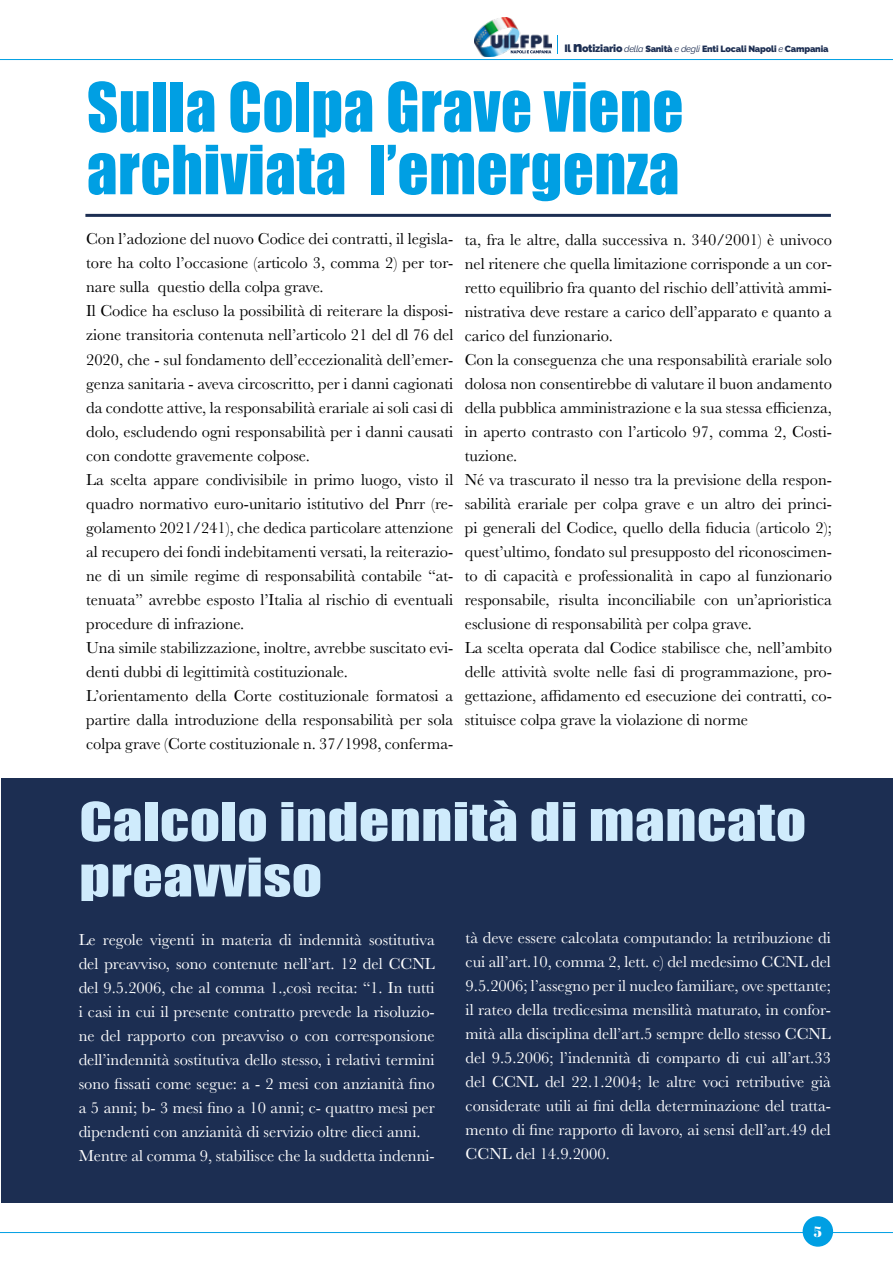
<style>
.page{position:relative;width:893px;height:1263px;background:#fff}
.page>*{position:absolute;margin:0;border:0;box-sizing:border-box;transform-origin:0 0}
.t1{font:62.55px/62.6px "Impact";letter-spacing:.01em;color:#009fe3}
.t2{font:49.2px/55.5px "Impact";letter-spacing:.01em;color:#cfebfc;scale:1.2 1}
.t3{font:16.5px/24px "Baskerville";color:#000}
.t4{font:16.5px/24px "Baskerville";color:#fff}
.t5{font:15px "Abril Fatface";color:#fff}
.t6{font:900 9px "Raleway";letter-spacing:-.02em;color:#1c2e52}
.s1{font-size:10.5px}
.s2{font-size:15px}
.s3{font-weight:400;font-style:italic}
</style>
<div class="page">
<img style="left:475px;top:18px;width:76px;height:39px">
<svg style="left:557px;top:35px;width:1px;height:18px"></svg>
<hr style="left:0;top:59px;width:893px;height:1px;background:#009fe3">
<hr style="left:0;top:1232px;width:893px;height:1px;background:#009fe3">
<div style="left:803px;top:1217px;width:29px;height:29px;background:#009fe3;border-radius:50%"></div>
<div style="left:803px;top:1216px;width:30px;height:31px;border:2px solid #009fe3;border-radius:50%"></div>
<div style="left:1px;top:778px;width:892px;height:424px;background:#1c2e52"></div>
<hr style="left:85px;top:214px;width:746px;height:3px;background:#1c2e52">
<p class="t6" style="left:564px;top:44px;width:265px"><span class="s1">Il</span> <span class="s2">n</span><span class="s1">otiziario</span> <span class="s3">della</span> Sanità <span class="s3">e degli</span> Enti Locali Napoli <span class="s3">e</span> Campania</p>
<h1 class="t1" style="left:87px;top:74px;width:598px">Sulla Colpa Grave viene archiviata l’emergenza</h1>
<p class="t3" style="left:86px;top:227px;width:369px">Con l’adozione del nuovo Codice dei contratti, il legisla&shy;tore ha colto l’occasione (articolo 3, comma 2) per tor&shy;nare sulla questio della colpa grave.<br>Il Codice ha escluso la possibilità di reiterare la disposi&shy;zione transitoria contenuta nell’articolo 21 del dl 76 del 2020, che - sul fondamento dell’eccezionalità dell’emer&shy;genza sanitaria - aveva circoscritto, per i danni cagionati da condotte attive, la responsabilità erariale ai soli casi di dolo, escludendo ogni responsabilità per i danni causati con condotte gravemente colpose.<br>La scelta appare condivisibile in primo luogo, visto il quadro normativo euro-unitario istitutivo del Pnrr (re&shy;golamento 2021/241), che dedica particolare attenzione al recupero dei fondi indebitamenti versati, la reiterazio&shy;ne di un simile regime di responsabilità contabile “at&shy;tenuata” avrebbe esposto l’Italia al rischio di eventuali procedure di infrazione.<br>Una simile stabilizzazione, inoltre, avrebbe suscitato evi&shy;denti dubbi di legittimità costituzionale.<br>L’orientamento della Corte costituzionale formatosi a partire dalla introduzione della responsabilità per sola colpa grave (Corte costituzionale n. 37/1998, conferma-</p>
<p class="t3" style="left:465px;top:227px;width:369px">ta, fra le altre, dalla successiva n. 340/2001) è univoco nel ritenere che quella limitazione corrisponde a un cor&shy;retto equilibrio fra quanto del rischio dell’attività ammi&shy;nistrativa deve restare a carico dell’apparato e quanto a carico del funzionario.<br>Con la conseguenza che una responsabilità erariale solo dolosa non consentirebbe di valutare il buon andamento della pubblica amministrazione e la sua stessa efficienza, in aperto contrasto con l’articolo 97, comma 2, Costi&shy;tuzione.<br>Né va trascurato il nesso tra la previsione della respon&shy;sabilità erariale per colpa grave e un altro dei princi&shy;pi generali del Codice, quello della fiducia (articolo 2); quest’ultimo, fondato sul presupposto del riconoscimen&shy;to di capacità e professionalità in capo al funzionario responsabile, risulta inconciliabile con un’aprioristica esclusione di responsabilità per colpa grave.<br>La scelta operata dal Codice stabilisce che, nell’ambito delle attività svolte nelle fasi di programmazione, pro&shy;gettazione, affidamento ed esecuzione dei contratti, co&shy;stituisce colpa grave la violazione di norme</p>
<h2 class="t2" style="left:79px;top:792px;width:607px">Calcolo indennità di mancato preavviso</h2>
<p class="t4" style="left:79px;top:928px;width:358px">Le regole vigenti in materia di indennità sostitutiva del preavviso, sono contenute nell’art. 12 del CCNL del 9.5.2006, che al comma 1.,così recita: “1. In tutti i casi in cui il presente contratto prevede la risoluzio&shy;ne del rapporto con preavviso o con corresponsione dell’indennità sostitutiva dello stesso, i relativi termini sono fissati come segue: a - 2 mesi con anzianità fino a 5 anni; b- 3 mesi fino a 10 anni; c- quattro mesi per dipendenti con anzianità di servizio oltre dieci anni.<br>Mentre al comma 9, stabilisce che la suddetta indenni-</p>
<p class="t4" style="left:466px;top:925px;width:367px;text-align:justify">tà deve essere calcolata computando: la retribuzione di cui all’art.10, comma 2, lett. c) del medesimo CCNL del 9.5.2006; l’assegno per il nucleo familiare, ove spettante; il rateo della tredicesima mensilità maturato, in confor&shy;mità alla disciplina dell’art.5 sempre dello stesso CCNL del 9.5.2006; l’indennità di comparto di cui all’art.33 del CCNL del 22.1.2004; le altre voci retributive già considerate utili ai fini della determinazione del tratta&shy;mento di fine rapporto di lavoro, ai sensi dell’art.49 del CCNL del 14.9.2000.</p>
<p class="t5" style="left:814px;top:1221px;width:10px">5</p>
</div>
